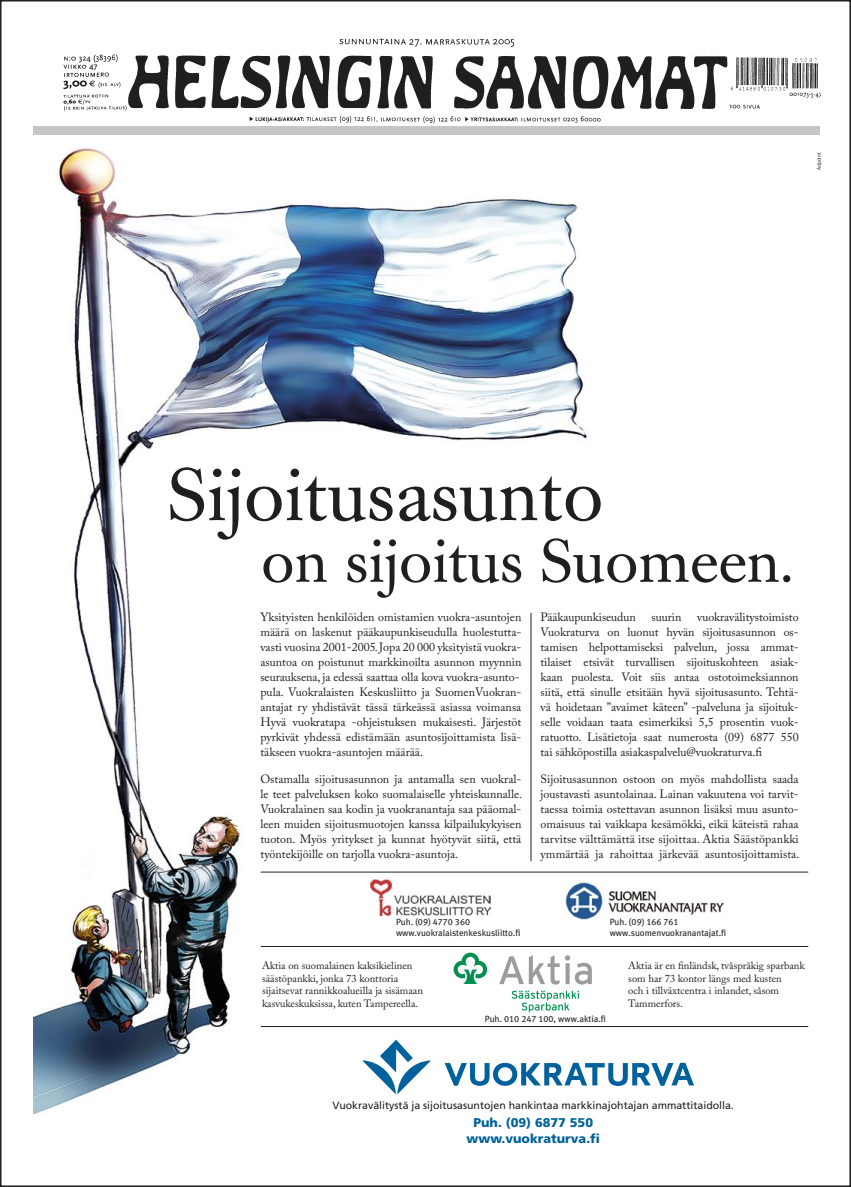
<style>
.page{position:relative;width:851px;height:1187px;background:#fff}
.page>*{position:absolute;margin:0;border:0;box-sizing:border-box;transform-origin:0 0}
.t1{font:73.8px "Caslon Book BE";letter-spacing:.01em;color:#1f1e21}
.t2{font:60.68px "Caslon Book BE";letter-spacing:.01em;color:#1f1e21}
.t3{font:900 12.67px "Frutiger";color:#00619d}
.t4{font:12px/15px "Adobe Caslon Pro";letter-spacing:-.005em;color:#1f1e21;text-align:justify}
.t5{font:10.57px "Frutiger";color:#1f1e21}
.t6{font:10.5px/12.6px "Adobe Caslon Pro";color:#1f1e21}
.t7{font:9px "Meta Book LF";color:#1f1e21}
.t8{font:5.25px "Franklin Gothic";color:#1f1e21}
</style>
<div class="page">
<img style="left:33px;top:148px;width:629px;height:967px">
<svg style="left:453px;top:952px;width:34px;height:31px"></svg>
<svg style="left:499px;top:955px;width:60px;height:29px"></svg>
<svg style="left:565px;top:955px;width:26px;height:29px"></svg>
<svg style="left:511px;top:990px;width:68px;height:22px"></svg>
<hr style="left:261px;top:871px;width:547px;height:1px;background:#1f1e21">
<hr style="left:261px;top:946px;width:547px;height:1px;background:#1f1e21">
<hr style="left:261px;top:1026px;width:547px;height:1px;background:#1f1e21">
<hr style="left:530px;top:613px;width:1px;height:248px;background:#1f1e21">
<img style="left:370px;top:879px;width:120px;height:36px">
<img style="left:565px;top:882px;width:158px;height:37px">
<svg style="left:362px;top:1039px;width:69px;height:55px"></svg>
<svg style="left:444px;top:1062px;width:250px;height:23px"></svg>
<img style="left:63px;top:30px;width:757px;height:94px">
<div style="left:33px;top:126px;width:786px;height:9px;background:#c4c5c6"></div>
<p class="t8" style="left:816px;top:170px;width:19px;rotate:-90deg">Adpoint</p>
<p class="t1" style="left:168px;top:452px;width:436px">Sijoitusasunto</p>
<p class="t2" style="left:261px;top:525px;width:533px">on sijoitus Suomeen.</p>
<p class="t4" style="left:260px;top:609px;width:262px">Yksityisten henkilöiden omistamien vuokra-asuntojen määrä on laskenut pääkaupunkiseudulla huolestutta&shy;vasti vuosina 2001-2005. Jopa 20 000 yksityistä vuokra&shy;asuntoa on poistunut markkinoilta asunnon myynnin seurauksena, ja edessä saattaa olla kova vuokra-asunto-</p>
<p class="t4" style="left:260px;top:684px;width:262px">pula. Vuokralaisten Keskusliitto ja SuomenVuokran-</p>
<p class="t4" style="left:260px;top:699px;width:262px">antajat ry yhdistävät tässä tärkeässä asiassa voimansa Hyvä vuokratapa -ohjeistuksen mukaisesti. Järjestöt pyrkivät yhdessä edistämään asuntosijoittamista lisä&shy;täkseen vuokra-asuntojen määrää.</p>
<p class="t4" style="left:260px;top:771px;width:263px">Ostamalla sijoitusasunnon ja antamalla sen vuokral&shy;le teet palveluksen koko suomalaiselle yhteiskunnalle.<br>Vuokralainen saa kodin ja vuokranantaja saa pääomal&shy;leen muiden sijoitusmuotojen kanssa kilpailukykyisen tuoton. Myös yritykset ja kunnat hyötyvät siitä, että työntekijöille on tarjolla vuokra-asuntoja.</p>
<p class="t4" style="left:540px;top:609px;width:97px">Pääkaupunkiseudun</p>
<p class="t4" style="left:651px;top:609px;width:31px">suurin</p>
<p class="t4" style="left:697px;top:609px;width:103px">vuokravälitystoimisto</p>
<p class="t4" style="left:540px;top:624px;width:259px">Vuokraturva on luonut hyvän sijoitusasunnon os&shy;tamisen helpottamiseksi palvelun, jossa ammat&shy;tilaiset etsivät turvallisen sijoituskohteen asiak-</p>
<p class="t4" style="left:540px;top:669px;width:259px">kaan puolesta. Voit siis antaa ostotoimeksiannon</p>
<p class="t4" style="left:540px;top:684px;width:259px">siitä, että sinulle etsitään hyvä sijoitusasunto. Tehtä-</p>
<p class="t4" style="left:540px;top:699px;width:259px">vä hoidetaan ”avaimet käteen” -palveluna ja sijoituk-</p>
<p class="t4" style="left:540px;top:714px;width:259px">selle voidaan taata esimerkiksi 5,5 prosentin vuok&shy;ratuotto. Lisätietoja saat numerosta (09) 6877 550</p>
<p class="t4" style="left:540px;top:744px;width:223px">tai sähköpostilla asiakaspalvelu@vuokraturva.fi</p>
<p class="t4" style="left:540px;top:771px;width:259px">Sijoitusasunnon ostoon on myös mahdollista saada joustavasti asuntolainaa. Lainan vakuutena voi tarvit&shy;taessa toimia ostettavan asunnon lisäksi muu asunto&shy;omaisuus tai vaikkapa kesämökki, eikä käteistä rahaa</p>
<p class="t4" style="left:540px;top:831px;width:259px">tarvitse välttämättä itse sijoittaa. Aktia Säästöpankki</p>
<p class="t4" style="left:540px;top:846px;width:260px">ymmärtää ja rahoittaa järkevää asuntosijoittamista.</p>
<p class="t7" style="left:396px;top:916px;width:75px">Puh. (09) 4770 360</p>
<p class="t7" style="left:396px;top:927px;width:126px">www.vuokralaistenkeskusliitto.fi</p>
<p class="t6" style="left:262px;top:959px;width:152px">Aktia on suomalainen kaksikielinen säästöpankki, jonka 73 konttoria</p>
<p class="t6" style="left:262px;top:984px;width:162px">sijaitsevat rannikkoalueilla ja sisämaan kasvukeskuksissa, kuten Tampereella.</p>
<p class="t7" style="left:609px;top:916px;width:70px">Puh. (09) 166 761</p>
<p class="t7" style="left:609px;top:927px;width:118px">www.suomenvuokranantajat.fi</p>
<p class="t6" style="left:628px;top:959px;width:178px">Aktia är en finländsk, tvåspråkig sparbank som har 73 kontor längs med kusten</p>
<p class="t6" style="left:628px;top:984px;width:152px">och i tillväxtcentra i inlandet, såsom</p>
<p class="t6" style="left:628px;top:997px;width:56px">Tammerfors.</p>
<p class="t7" style="left:485px;top:1013px;width:123px">Puh. 010 247 100, www.aktia.fi</p>
<p class="t5" style="left:332px;top:1099px;width:402px">Vuokravälitystä ja sijoitusasuntojen hankintaa markkinajohtajan ammattitaidolla.</p>
<p class="t3" style="left:473px;top:1115px;width:121px">Puh. (09) 6877 550</p>
<p class="t3" style="left:466px;top:1130px;width:135px">www.vuokraturva.fi</p>
</div>
